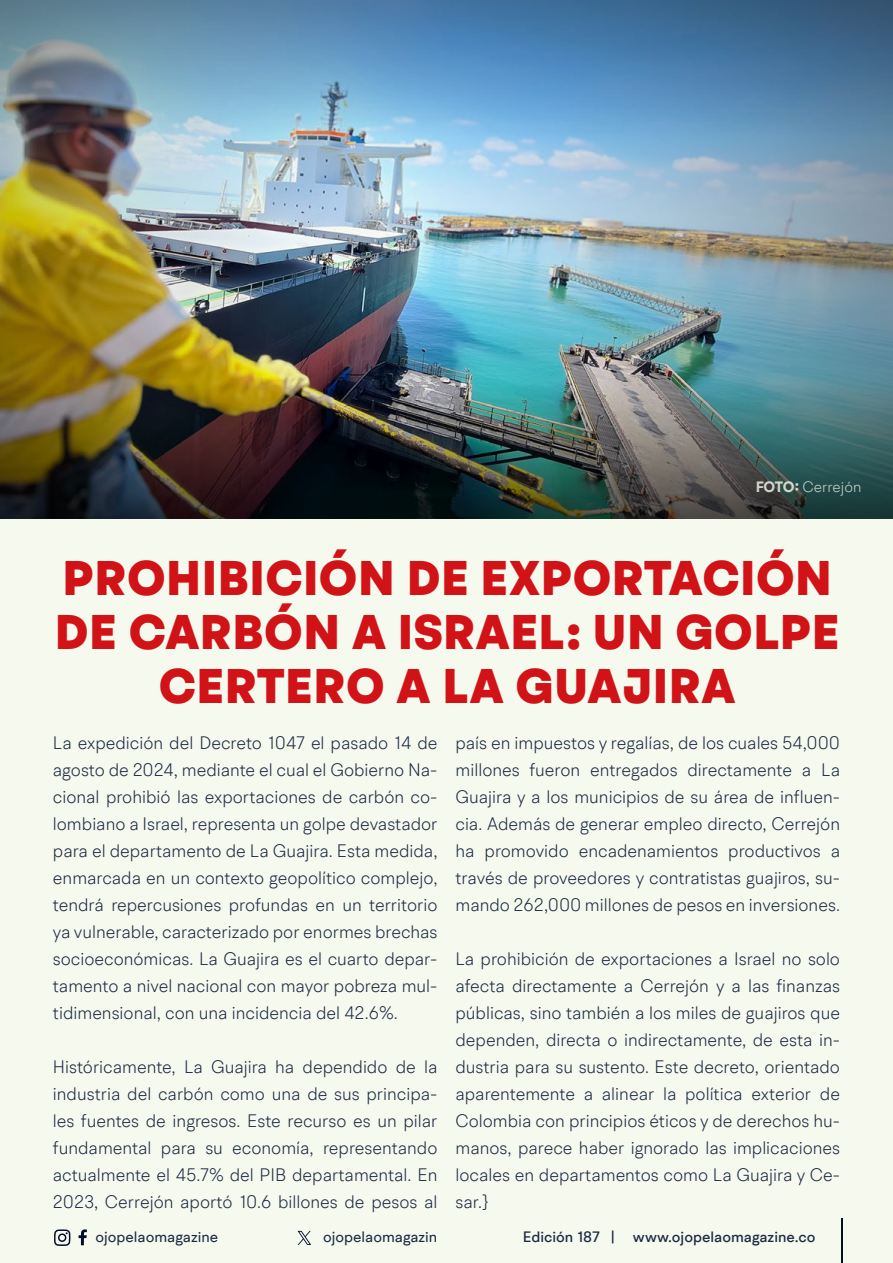
<style>
.page{position:relative;width:893px;height:1263px;background:#f6f9ee}
.page>*{position:absolute;margin:0;border:0;box-sizing:border-box;transform-origin:0 0}
.t1{font:900 49.5px/54px "BR Hendrix";letter-spacing:.01em;color:#d11217;text-align:center}
.t2{font:300 18px/27px "BR Hendrix";color:#1b2943;text-align:justify}
.t3{font:500 15px "BR Hendrix";color:#1b2943}
.t4{font:15px "BR Hendrix";color:#1b2943}
.t5{font:300 15px "BR Hendrix";color:#f5faed}
.s1{font-weight:700}
</style>
<div class="page">
<svg style="left:79px;top:1229px;width:8px;height:16px"></svg>
<svg style="left:54px;top:1229px;width:17px;height:17px"></svg>
<hr style="left:841px;top:1219px;width:1px;height:44px;background:#000f2b">
<svg style="left:298px;top:1231px;width:13px;height:14px"></svg>
<img style="left:0;top:136px;width:893px;height:246px">
<img style="left:0;top:382px;width:893px;height:137px">
<svg style="left:0;top:0;width:893px;height:136px;background:#608caf"></svg>
<p class="t5" style="left:755px;top:478px;width:108px"><span class="s1">FOTO:</span> Cerrejón</p>
<h1 class="t1" style="left:55px;top:552px;width:786px">PROHIBICIÓN DE EXPORTACIÓN<br>DE CARBÓN A ISRAEL: UN GOLPE<br>CERTERO A LA GUAJIRA</h1>
<p class="t2" style="left:53px;top:729px;width:386px">La expedición del Decreto 1047 el pasado 14 de agosto de 2024, mediante el cual el Gobierno Na&shy;cional prohibió las exportaciones de carbón co&shy;lombiano a Israel, representa un golpe devastador para el departamento de La Guajira. Esta medida, enmarcada en un contexto geopolítico complejo, tendrá repercusiones profundas en un territorio ya vulnerable, caracterizado por enormes brechas socioeconómicas. La Guajira es el cuarto depar&shy;tamento a nivel nacional con mayor pobreza mul&shy;tidimensional, con una incidencia del 42.6%.</p>
<p class="t2" style="left:53px;top:1053px;width:386px">Históricamente, La Guajira ha dependido de la industria del carbón como una de sus principa&shy;les fuentes de ingresos. Este recurso es un pilar fundamental para su economía, representando actualmente el 45.7% del PIB departamental. En 2023, Cerrejón aportó 10.6 billones de pesos al</p>
<p class="t2" style="left:455px;top:729px;width:386px">país en impuestos y regalías, de los cuales 54,000 millones fueron entregados directamente a La Guajira y a los municipios de su área de influen&shy;cia. Además de generar empleo directo, Cerrejón ha promovido encadenamientos productivos a través de proveedores y contratistas guajiros, su&shy;mando 262,000 millones de pesos en inversiones.</p>
<p class="t2" style="left:455px;top:945px;width:386px">La prohibición de exportaciones a Israel no solo afecta directamente a Cerrejón y a las finanzas públicas, sino también a los miles de guajiros que dependen, directa o indirectamente, de esta in&shy;dustria para su sustento. Este decreto, orientado aparentemente a alinear la política exterior de Colombia con principios éticos y de derechos hu&shy;manos, parece haber ignorado las implicaciones locales en departamentos como La Guajira y Ce&shy;sar.}</p>
<p class="t4" style="left:96px;top:1227px;width:124px">ojopelaomagazine</p>
<p class="t4" style="left:323px;top:1227px;width:116px">ojopelaomagazin</p>
<p class="t3" style="left:523px;top:1227px;width:294px">Edición 187 | www.ojopelaomagazine.co</p>
</div>
